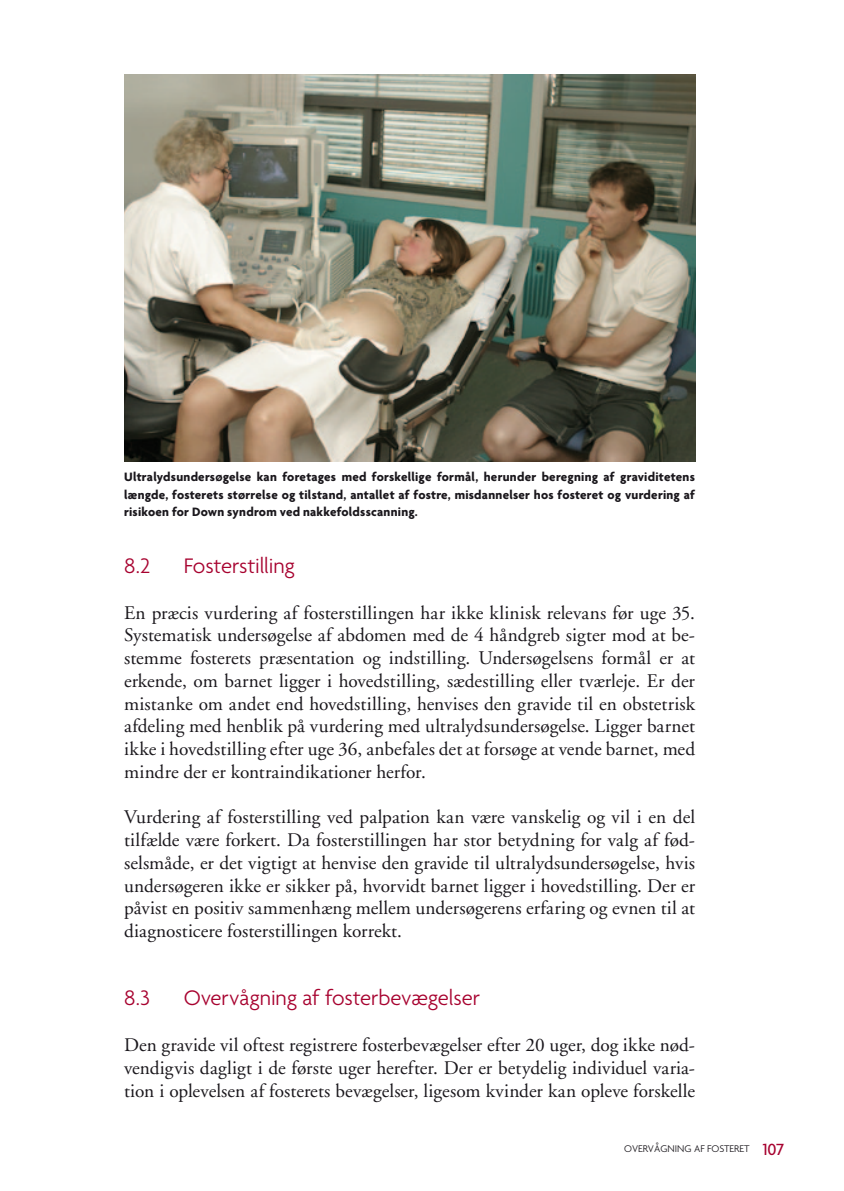
<style>
.page{position:relative;width:844px;height:1191px;background:#fff}
.page>*{position:absolute;margin:0;border:0;box-sizing:border-box;transform-origin:0 0}
.t1{font:300 22.75px "Agenda";color:#a7022f}
.t2{font:19.25px/22.8px "Adobe Garamond";letter-spacing:.005em;color:#1a171c;text-align:justify}
.t3{font:700 13.12px/17.5px "Agenda";letter-spacing:.02em;color:#1a171c;text-align:justify}
.t4{font:300 10.5px "Agenda";color:#1a171c}
.s1{font-weight:500;font-size:17.5px;color:#a7022f}
</style>
<div class="page">
<img style="left:124px;top:74px;width:570px;height:387px">
<p class="t3" style="left:124px;top:468px;width:572px">Ultralydsundersøgelse kan foretages med forskellige formål, herunder beregning af graviditetens længde, fosterets størrelse og tilstand, antallet af fostre, misdannelser hos fosteret og vurdering af risikoen for Down syndrom ved nakkefoldsscanning.</p>
<p class="t1" style="left:124px;top:552px;width:172px">8.2 Fosterstilling</p>
<p class="t2" style="left:124px;top:601px;width:572px">En præcis vurdering af fosterstillingen har ikke klinisk relevans før uge 35.<br>Systematisk undersøgelse af abdomen med de 4 håndgreb sigter mod at be&shy;stemme fosterets præsentation og indstilling. Undersøgelsens formål er at erkende, om barnet ligger i hovedstilling, sædestilling eller tværleje. Er der mistanke om andet end hovedstilling, henvises den gravide til en obstetrisk afdeling med henblik på vurdering med ultralydsundersøgelse. Ligger barnet ikke i hovedstilling efter uge 36, anbefales det at forsøge at vende barnet, med mindre der er kontraindikationer herfor.</p>
<p class="t2" style="left:124px;top:806px;width:572px">Vurdering af fosterstilling ved palpation kan være vanskelig og vil i en del tilfælde være forkert. Da fosterstillingen har stor betydning for valg af fød&shy;selsmåde, er det vigtigt at henvise den gravide til ultralydsundersøgelse, hvis undersøgeren ikke er sikker på, hvorvidt barnet ligger i hovedstilling. Der er påvist en positiv sammenhæng mellem undersøgerens erfaring og evnen til at diagnosticere fosterstillingen korrekt.</p>
<p class="t1" style="left:124px;top:984px;width:357px">8.3 Overvågning af fosterbevægelser</p>
<p class="t2" style="left:124px;top:1034px;width:572px">Den gravide vil oftest registrere fosterbevægelser efter 20 uger, dog ikke nød&shy;vendigvis dagligt i de første uger herefter. Der er betydelig individuel varia&shy;tion i oplevelsen af fosterets bevægelser, ligesom kvinder kan opleve forskelle</p>
<p class="t4" style="left:624px;top:1142px;width:162px">overvågning af fosteret <span class="s1">107</span></p>
</div>
